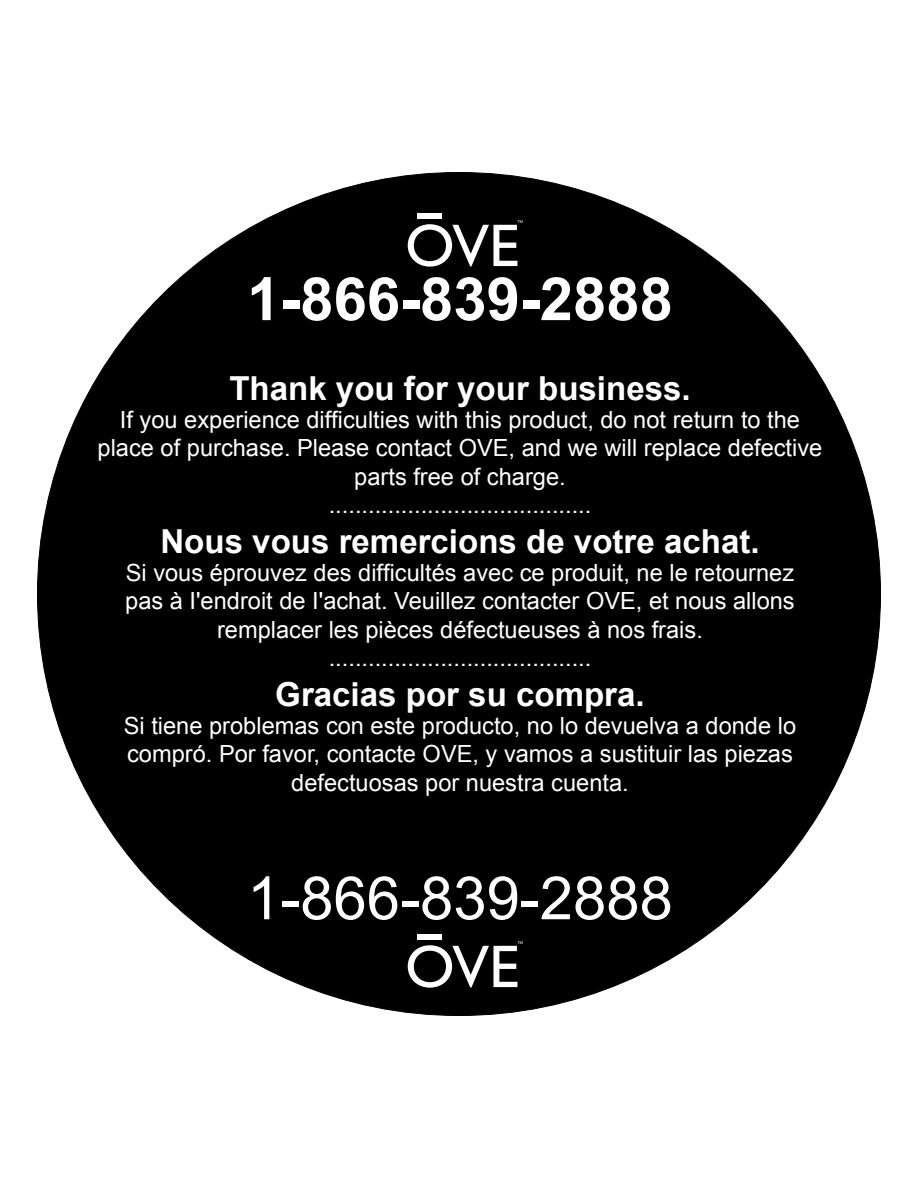
<style>
.page{position:relative;width:918px;height:1188px;background:#fff}
.page>*{position:absolute;margin:0;border:0;box-sizing:border-box;transform-origin:0 0}
.t1{font:700 59.85px "Arial";color:#fff}
.t2{font:59.85px "Arial";color:#fff}
.t3{font:700 33px "Arial";color:#fff}
.t4{font:23.7px "Arial";color:#fff}
.t5{font:3.9px "Arial";color:#fff}
</style>
<div class="page">
<div style="left:37px;top:172px;width:844px;height:844px;background:#000;border-radius:50%"></div>
<svg style="left:408px;top:224px;width:109px;height:43px"></svg>
<div style="left:418px;top:213px;width:24px;height:5px;background:#fff"></div>
<svg style="left:408px;top:945px;width:109px;height:43px"></svg>
<div style="left:418px;top:934px;width:24px;height:5px;background:#fff"></div>
<p class="t5" style="left:517px;top:218px;width:7px">TM</p>
<p class="t1" style="left:247px;top:257px;width:427px">1-866-839-2888</p>
<p class="t3" style="left:229px;top:365px;width:463px">Thank you for your business.</p>
<p class="t4" style="left:120px;top:403px;width:682px">If you experience difficulties with this product, do not return to the</p>
<p class="t4" style="left:98px;top:432px;width:726px">place of purchase. Please contact OVE, and we will replace defective</p>
<p class="t4" style="left:354px;top:460px;width:213px">parts free of charge.</p>
<p class="t4" style="left:329px;top:488px;width:264px">........................................</p>
<p class="t3" style="left:160px;top:518px;width:601px">Nous vous remercions de votre achat.</p>
<p class="t4" style="left:126px;top:556px;width:670px">Si vous éprouvez des difficultés avec ce produit, ne le retournez</p>
<p class="t4" style="left:125px;top:585px;width:671px">pas à I'endroit de I'achat. Veuillez contacter OVE, et nous allons</p>
<p class="t4" style="left:217px;top:613px;width:487px">remplacer les pièces défectueuses à nos frais.</p>
<p class="t4" style="left:329px;top:641px;width:264px">........................................</p>
<p class="t3" style="left:275px;top:671px;width:371px">Gracias por su compra.</p>
<p class="t4" style="left:124px;top:709px;width:674px">Si tiene problemas con este producto, no lo devuelva a donde lo</p>
<p class="t4" style="left:127px;top:738px;width:667px">compró. Por favor, contacte OVE, y vamos a sustituir las piezas</p>
<p class="t4" style="left:291px;top:766px;width:339px">defectuosas por nuestra cuenta.</p>
<p class="t2" style="left:247px;top:857px;width:427px">1-866-839-2888</p>
<p class="t5" style="left:517px;top:940px;width:7px">TM</p>
</div>
